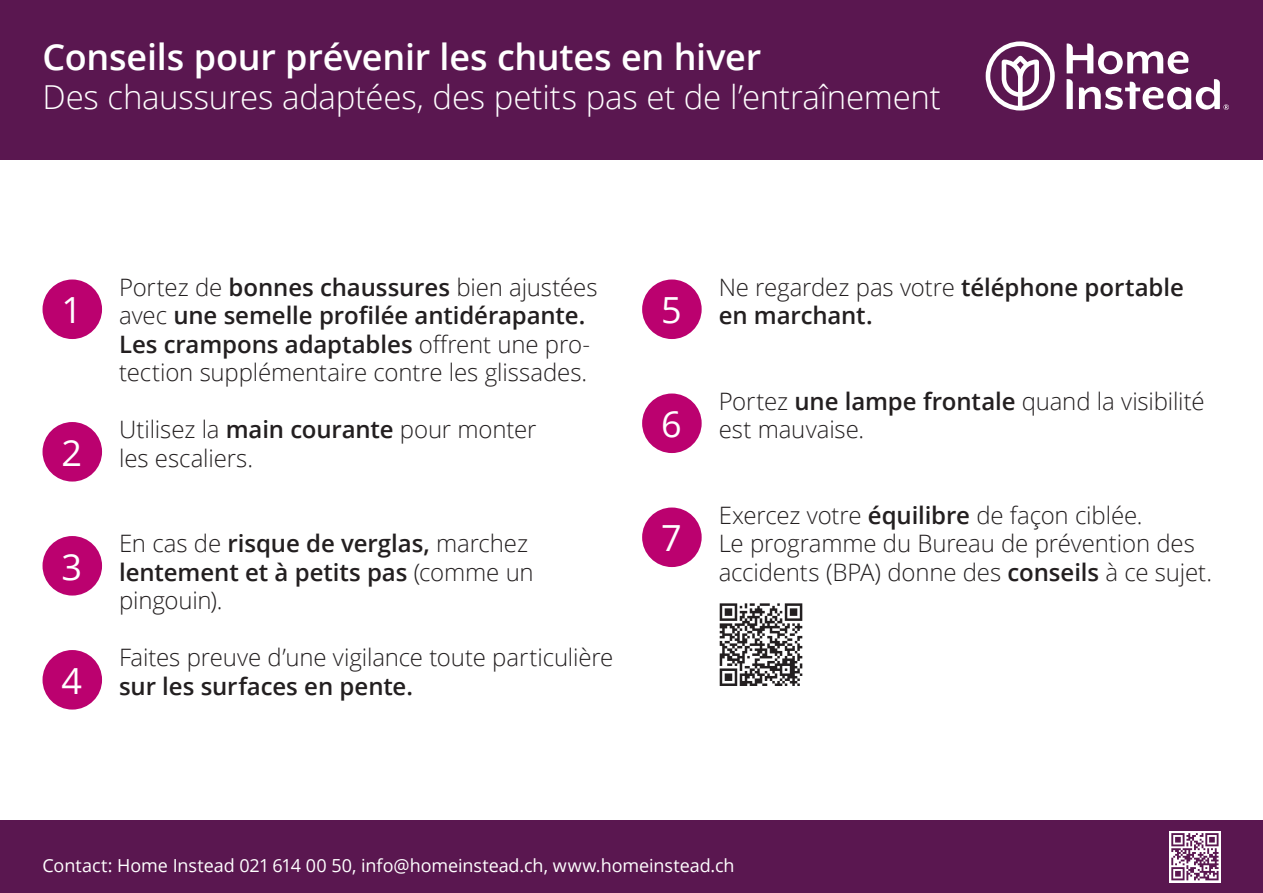
<style>
.page{position:relative;width:1263px;height:893px;background:#fff}
.page>*{position:absolute;margin:0;border:0;box-sizing:border-box;transform-origin:0 0}
.t1{font:600 36px "Open Sans";letter-spacing:-.005em;color:#fff}
.t2{font:36px "Open Sans";color:#fff}
.t3{font:300 33px "Open Sans";letter-spacing:-.005em;color:#fff}
.t4{font:300 24px/28.5px "Open Sans";letter-spacing:-.005em;color:#231f20}
.t5{font:600 24px/28.5px "Open Sans";letter-spacing:-.005em;color:#231f20}
.t6{font:18px "Open Sans";letter-spacing:-.005em;color:#fff}
.s1{font-weight:600}
.s2{font-weight:300}
</style>
<div class="page">
<div style="left:0;top:0;width:1263px;height:159px;background:#5a1750"></div>
<div style="left:0;top:821px;width:1263px;height:72px;background:#5a1750"></div>
<svg style="left:986px;top:41px;width:69px;height:70px"></svg>
<svg style="left:1066px;top:43px;width:163px;height:67px"></svg>
<svg style="left:1169px;top:831px;width:51px;height:51px"></svg>
<svg style="left:1171px;top:833px;width:47px;height:47px"></svg>
<div style="left:43px;top:279px;width:59px;height:60px;background:#bb016f;border-radius:50%"></div>
<div style="left:43px;top:422px;width:59px;height:60px;background:#bb016f;border-radius:50%"></div>
<div style="left:43px;top:536px;width:59px;height:60px;background:#bb016f;border-radius:50%"></div>
<div style="left:43px;top:650px;width:59px;height:60px;background:#bb016f;border-radius:50%"></div>
<div style="left:642px;top:279px;width:60px;height:60px;background:#bb016f;border-radius:50%"></div>
<div style="left:642px;top:393px;width:60px;height:60px;background:#bb016f;border-radius:50%"></div>
<div style="left:642px;top:507px;width:60px;height:60px;background:#bb016f;border-radius:50%"></div>
<svg style="left:719px;top:603px;width:84px;height:83px"></svg>
<svg style="left:720px;top:603px;width:82px;height:83px"></svg>
<h1 class="t1" style="left:43px;top:32px;width:720px">Conseils pour prévenir les chutes en hiver</h1>
<h2 class="t3" style="left:43px;top:74px;width:900px">Des chaussures adaptées, des petits pas et de l’entraînement</h2>
<h1 class="t2" style="left:61px;top:285px;width:22px">1</h1>
<h1 class="t2" style="left:61px;top:428px;width:22px">2</h1>
<h1 class="t2" style="left:61px;top:542px;width:22px">3</h1>
<h1 class="t2" style="left:61px;top:656px;width:22px">4</h1>
<p class="t4" style="left:119px;top:272px;width:480px">Portez de <span class="s1">bonnes chaussures</span> bien ajustées avec <span class="s1">une semelle profilée antidérapante.<br>Les crampons adaptables</span> offrent une pro&shy;tection supplémentaire contre les glissades.</p>
<p class="t4" style="left:119px;top:414px;width:419px">Utilisez la <span class="s1">main courante</span> pour monter les escaliers.</p>
<p class="t5" style="left:119px;top:529px;width:416px"><span class="s2">En cas de</span> risque de verglas, <span class="s2">marchez </span>lentement et à petits pas <span class="s2">(comme un pingouin).</span></p>
<p class="t4" style="left:119px;top:642px;width:496px">Faites preuve d’une vigilance toute particulière</p>
<p class="t5" style="left:119px;top:671px;width:295px">sur les surfaces en pente.</p>
<h1 class="t2" style="left:661px;top:285px;width:22px">5</h1>
<h1 class="t2" style="left:661px;top:399px;width:22px">6</h1>
<h1 class="t2" style="left:661px;top:513px;width:22px">7</h1>
<p class="t5" style="left:719px;top:272px;width:467px"><span class="s2">Ne regardez pas votre</span> téléphone portable en marchant.</p>
<p class="t4" style="left:719px;top:386px;width:487px">Portez <span class="s1">une lampe frontale</span> quand la visibilité est mauvaise.</p>
<p class="t4" style="left:719px;top:500px;width:495px">Exercez votre <span class="s1">équilibre</span> de façon ciblée.<br>Le programme du Bureau de prévention des accidents (BPA) donne des <span class="s1">conseils</span> à ce sujet.</p>
<p class="t6" style="left:43px;top:853px;width:694px">Contact: Home Instead 021 614 00 50, info@homeinstead.ch, www.homeinstead.ch</p>
</div>
